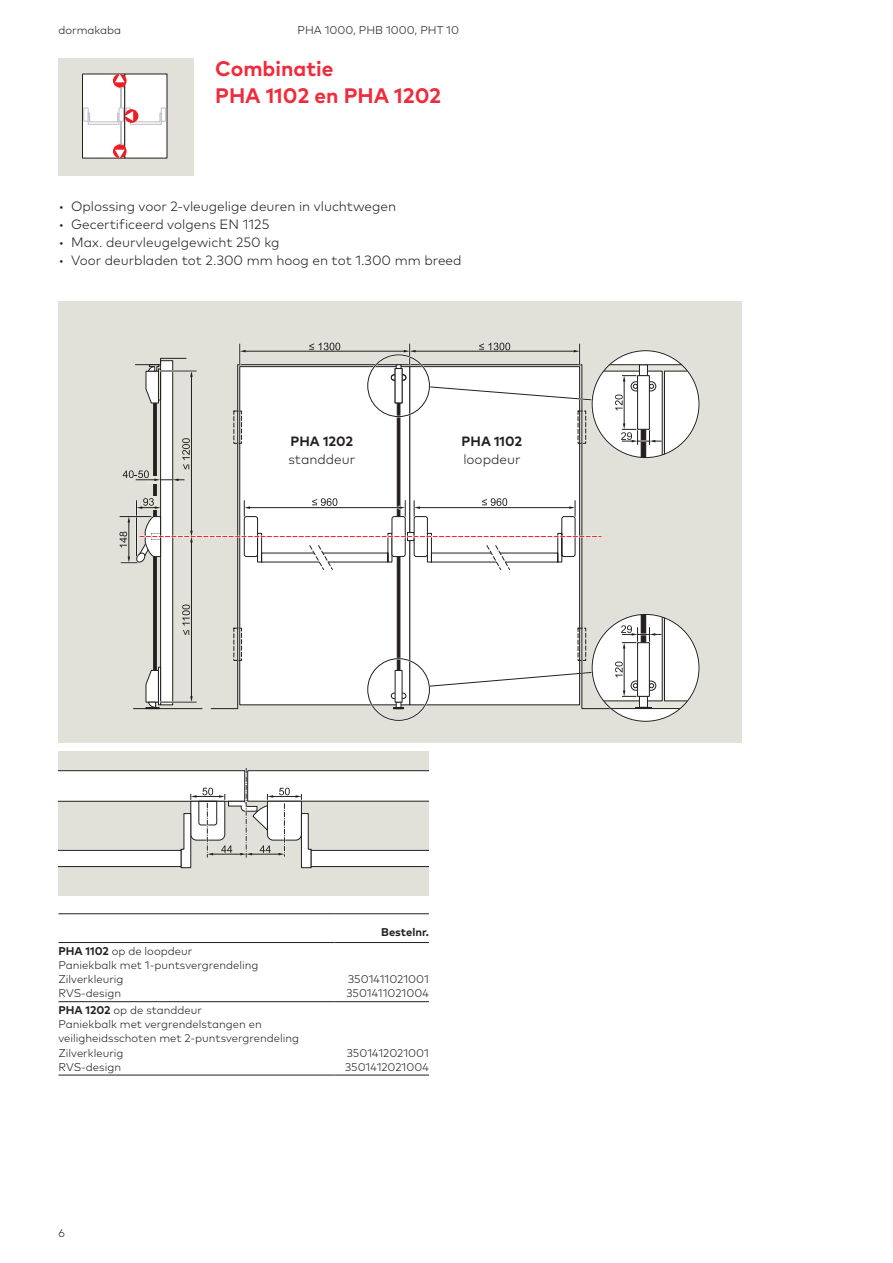
<style>
.page{position:relative;width:893px;height:1263px;background:#fff}
.page>*{position:absolute;margin:0;border:0;box-sizing:border-box;transform-origin:0 0}
.Body_Text_9pt_12pt{font:700 21px/27px "Mark Pro";color:#ee2c3b}
.Lead_9pt_12pt{font:300 13.5px "Mark Pro";color:#231f20}
.Lead_9pt_12pt-2{font:700 13.5px "Mark Pro";color:#231f20}
.Body_Text_7_5pt_9_5p{font:300 11.25px/14.2px "Mark Pro";color:#231f20}
.Column_Table_Title_7{font:700 11.25px "Mark Pro";color:#231f20}
.s1{font-weight:700}
</style>
<div class="page">
<div style="left:58px;top:301px;width:684px;height:441px;background:#e2e1d9"></div>
<svg style="left:119px;top:343px;width:580px;height:378px"></svg>
<div style="left:58px;top:751px;width:371px;height:144px;background:#e2e1d9"></div>
<svg style="left:58px;top:768px;width:371px;height:100px"></svg>
<div style="left:58px;top:58px;width:136px;height:117px;background:#e2e1d9"></div>
<div style="left:82px;top:74px;width:43px;height:85px;background:#fff;border:1px solid #231f20"></div>
<div style="left:119px;top:144px;width:5px;height:14px;border:1px solid #bcbdc0"></div>
<hr style="left:121px;top:82px;width:1px;height:62px;background:#bcbdc0">
<div style="left:119px;top:74px;width:5px;height:14px;border:1px solid #bcbdc0"></div>
<div style="left:84px;top:108px;width:4px;height:13px;border:1px solid #bcbdc0"></div>
<svg style="left:88px;top:113px;width:31px;height:12px"></svg>
<hr style="left:119px;top:108px;width:4px;height:13px;background:#fff">
<div style="left:119px;top:108px;width:5px;height:13px;border:1px solid #bcbdc0"></div>
<div style="left:124px;top:74px;width:43px;height:85px;background:#fff"></div>
<div style="left:161px;top:108px;width:5px;height:13px;border:1px solid #bcbdc0"></div>
<div style="left:126px;top:108px;width:5px;height:13px;border:1px solid #bcbdc0"></div>
<svg style="left:125px;top:109px;width:13px;height:14px"></svg>
<svg style="left:125px;top:111px;width:37px;height:14px"></svg>
<svg style="left:113px;top:74px;width:14px;height:14px"></svg>
<svg style="left:115px;top:74px;width:10px;height:8px"></svg>
<svg style="left:113px;top:144px;width:14px;height:14px"></svg>
<svg style="left:115px;top:150px;width:10px;height:8px"></svg>
<hr style="left:58px;top:942px;width:276px;height:1px;background:#231f20">
<hr style="left:334px;top:942px;width:95px;height:1px;background:#231f20">
<hr style="left:58px;top:1001px;width:276px;height:1px;background:#231f20">
<hr style="left:334px;top:1001px;width:95px;height:1px;background:#231f20">
<hr style="left:58px;top:913px;width:276px;height:1px;background:#231f20">
<hr style="left:334px;top:913px;width:95px;height:1px;background:#231f20">
<hr style="left:58px;top:1075px;width:276px;height:1px;background:#231f20">
<hr style="left:334px;top:1075px;width:95px;height:1px;background:#231f20">
<p class="Body_Text_7_5pt_9_5p" style="left:58px;top:22px;width:64px">dormakaba</p>
<p class="Body_Text_7_5pt_9_5p" style="left:298px;top:22px;width:163px">PHA 1000, PHB 1000, PHT 10</p>
<p class="Body_Text_9pt_12pt" style="left:215px;top:54px;width:227px">Combinatie<br>PHA 1102 en PHA 1202</p>
<p class="Lead_9pt_12pt" style="left:58px;top:197px;width:339px">• Oplossing voor 2-vleugelige deuren in vluchtwegen</p>
<p class="Lead_9pt_12pt" style="left:58px;top:215px;width:212px">• Gecertificeerd volgens EN 1125</p>
<p class="Lead_9pt_12pt" style="left:58px;top:233px;width:223px">• Max. deurvleugelgewicht 250 kg</p>
<p class="Lead_9pt_12pt" style="left:58px;top:251px;width:405px">• Voor deurbladen tot 2.300 mm hoog en tot 1.300 mm breed</p>
<p class="Lead_9pt_12pt-2" style="left:291px;top:430px;width:64px">PHA 1202</p>
<p class="Lead_9pt_12pt" style="left:288px;top:449px;width:68px">standdeur</p>
<p class="Lead_9pt_12pt-2" style="left:462px;top:430px;width:62px">PHA 1102</p>
<p class="Lead_9pt_12pt" style="left:463px;top:449px;width:59px">loopdeur</p>
<p class="Body_Text_7_5pt_9_5p" style="left:58px;top:943px;width:135px"><span class="s1">PHA 1102</span> op de loopdeur</p>
<p class="Body_Text_7_5pt_9_5p" style="left:58px;top:957px;width:201px">Paniekbalk met 1-puntsvergrendeling</p>
<p class="Body_Text_7_5pt_9_5p" style="left:58px;top:971px;width:67px">Zilverkleurig</p>
<p class="Body_Text_7_5pt_9_5p" style="left:58px;top:985px;width:64px">RVS-design</p>
<p class="Body_Text_7_5pt_9_5p" style="left:58px;top:1002px;width:145px"><span class="s1">PHA 1202</span> op de standdeur</p>
<p class="Body_Text_7_5pt_9_5p" style="left:58px;top:1016px;width:242px">Paniekbalk met vergrendelstangen en veiligheidsschoten met 2-puntsvergrendeling</p>
<p class="Body_Text_7_5pt_9_5p" style="left:58px;top:1044px;width:67px">Zilverkleurig</p>
<p class="Body_Text_7_5pt_9_5p" style="left:58px;top:1059px;width:64px">RVS-design</p>
<p class="Column_Table_Title_7" style="left:381px;top:923px;width:49px">Bestelnr.</p>
<p class="Body_Text_7_5pt_9_5p" style="left:348px;top:971px;width:82px">3501411021001</p>
<p class="Body_Text_7_5pt_9_5p" style="left:346px;top:985px;width:84px">3501411021004</p>
<p class="Body_Text_7_5pt_9_5p" style="left:347px;top:1044px;width:84px">3501412021001</p>
<p class="Body_Text_7_5pt_9_5p" style="left:345px;top:1059px;width:85px">3501412021004</p>
<p class="Body_Text_7_5pt_9_5p" style="left:58px;top:1225px;width:8px">6</p>
</div>
